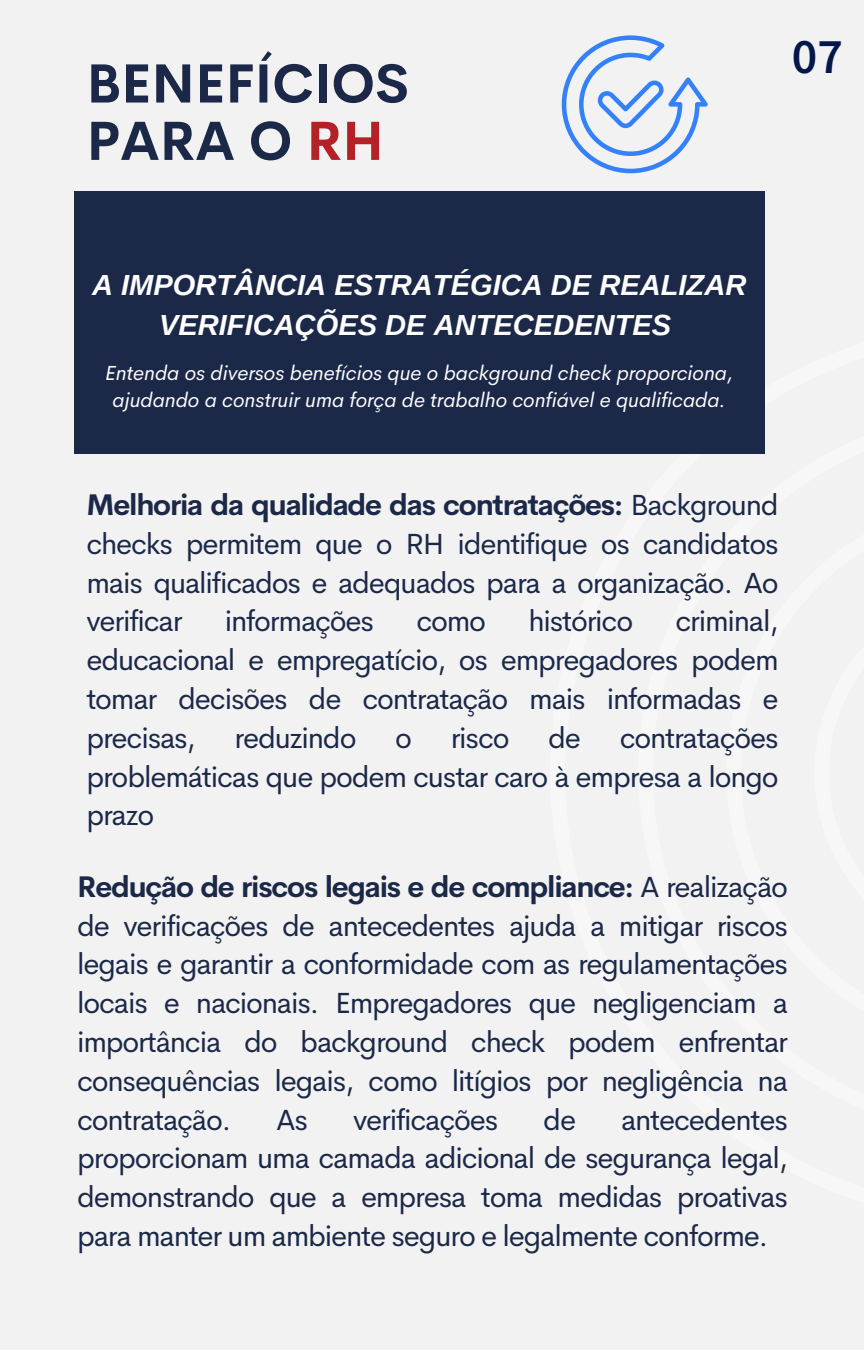
<style>
.page{position:relative;width:864px;height:1350px;background:#f2f2f2}
.page>*{position:absolute;margin:0;border:0;box-sizing:border-box;transform-origin:0 0}
.t1{font:700 54px/57.4px "Cerebri Sans";color:#1b2848}
.t2{font:600 49.95px "Source Sans Pro";color:#02184b}
.t3{font:29.25px/38.7px "Cerebri Sans";letter-spacing:-.04em;color:#1b2848;text-align:justify}
.t4{font:italic 700 29.03px/40.5px "Arimo";color:#fff;text-align:center}
.t5{font:italic 20.47px/27px "Cerebri Sans";color:#fff;text-align:center}
.s1{color:#b42227}
.s2{font-weight:700}
</style>
<div class="page">
<div style="left:74px;top:192px;width:690px;height:262px;background:#1b2848"></div>
<svg style="left:562px;top:35px;width:146px;height:138px"></svg>
<p class="t1" style="left:86px;top:55px;width:324px">BENEFÍCIOS<br>PARA O <span class="s1">RH</span></p>
<p class="t2" style="left:792px;top:24px;width:53px">07</p>
<h1 class="t4" style="left:92px;top:264px;width:656px">A IMPORTÂNCIA ESTRATÉGICA DE REALIZAR<br>VERIFICAÇÕES DE ANTECEDENTES</h1>
<p class="t5" style="left:105px;top:359px;width:630px">Entenda os diversos benefícios que o background check proporciona, ajudando a construir uma força de trabalho confiável e qualificada.</p>
<h2 class="t3" style="left:86px;top:485px;width:694px"><span class="s2">Melhoria da qualidade das contratações:</span> Background checks permitem que o RH identifique os candidatos mais qualificados e adequados para a organização. Ao verificar</h2>
<h2 class="t3" style="left:86px;top:602px;width:694px;text-indent:589px">criminal, educacional e empregatício, os empregadores podem tomar decisões de contratação mais informadas e precisas,</h2>
<h2 class="t3" style="left:225px;top:602px;width:151px">informações</h2>
<h2 class="t3" style="left:416px;top:602px;width:71px">como</h2>
<h2 class="t3" style="left:528px;top:602px;width:106px">histórico</h2>
<h2 class="t3" style="left:235px;top:718px;width:123px">reduzindo</h2>
<h2 class="t3" style="left:395px;top:718px;width:18px">o</h2>
<h2 class="t3" style="left:451px;top:718px;width:60px">risco</h2>
<h2 class="t3" style="left:548px;top:718px;width:34px">de</h2>
<h2 class="t3" style="left:86px;top:718px;width:694px;text-indent:533px">contratações problemáticas que podem custar caro à empresa a longo prazo</h2>
<p class="t3" style="left:77px;top:867px;width:712px"><span class="s2">Redução de riscos legais e de compliance:</span> A realização de verificações de antecedentes ajuda a mitigar riscos legais e garantir a conformidade com as regulamentações locais e nacionais. Empregadores que negligenciam a importância do background check podem enfrentar consequências legais, como litígios por negligência na contratação.</p>
<p class="t3" style="left:77px;top:1100px;width:712px;text-indent:544px">antecedentes proporcionam uma camada adicional de segurança legal, demonstrando que a empresa toma medidas proativas para manter um ambiente seguro e legalmente conforme.</p>
<p class="t3" style="left:276px;top:1100px;width:33px">As</p>
<p class="t3" style="left:353px;top:1100px;width:147px">verificações</p>
<p class="t3" style="left:543px;top:1100px;width:34px">de</p>
</div>
